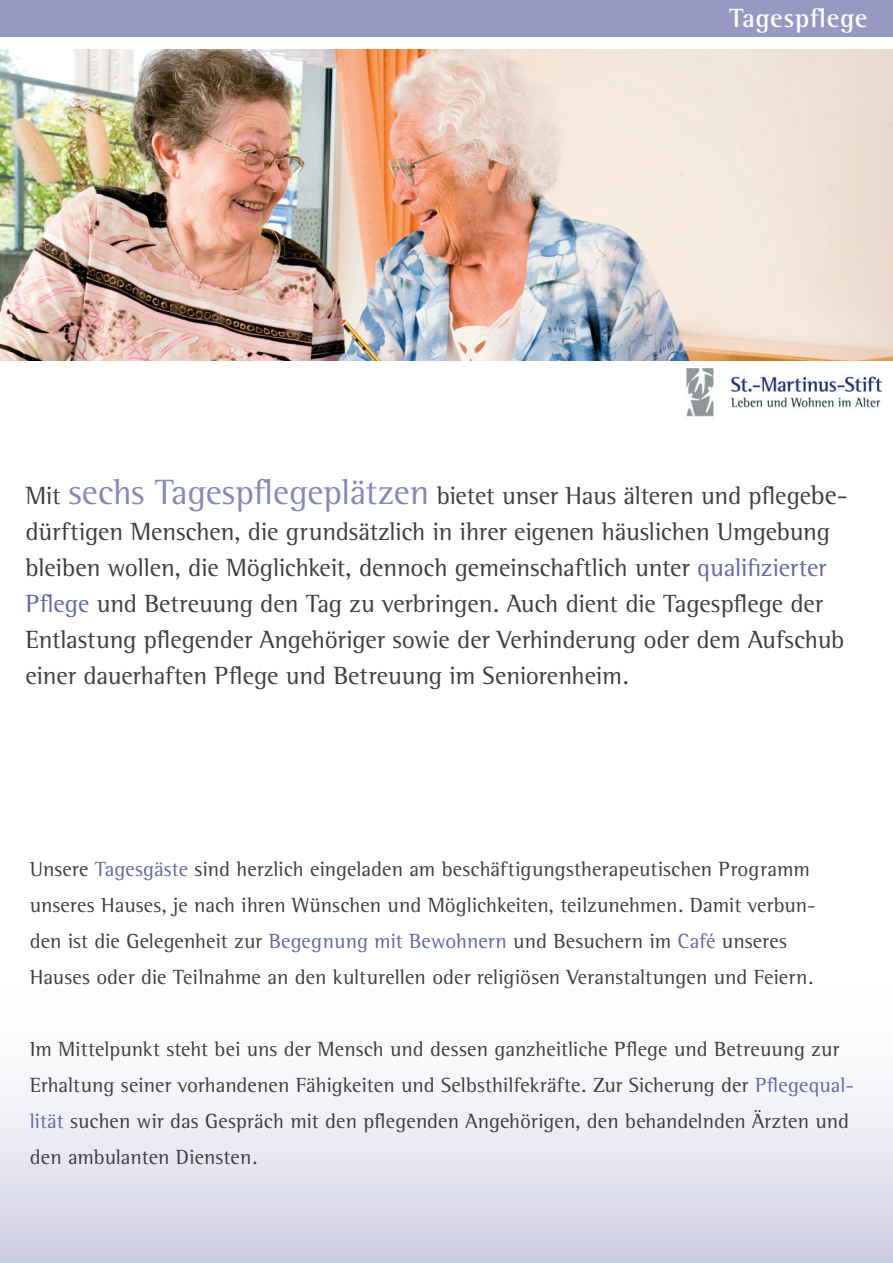
<style>
.page{position:relative;width:893px;height:1263px;background:#fff}
.page>*{position:absolute;margin:0;border:0;box-sizing:border-box;transform-origin:0 0}
.t1{font:700 27px "Rotis Semi Serif";letter-spacing:.015em;color:#fff}
.t2{font:25.5px/36px "Rotis Semi Serif";letter-spacing:-.005em;color:#3e3e3f}
.t3{font:21px/36px "Rotis Semi Serif";letter-spacing:.005em;color:#3e3e3f}
.s1{font-size:36px;color:#8688ba}
.s2{font-size:27px}
.s3{color:#6168a7}
</style>
<div class="page">
<div style="left:0;top:949px;width:893px;height:314px;background:linear-gradient(to bottom,#fff,#d3d3e7)"></div>
<img style="left:686px;top:369px;width:195px;height:48px">
<div style="left:0;top:0;width:893px;height:36px;background:#9797c4"></div>
<img style="left:0;top:49px;width:893px;height:311px">
<p class="t1" style="left:729px;top:2px;width:139px">Tagespflege</p>
<p class="t2" style="left:26px;top:477px;width:824px">Mit <span class="s1">sechs Tagespflegeplätzen</span> bietet unser Haus älteren und pflege<span class="s2">be&shy;</span>dürftigen Menschen, die grundsätzlich in ihrer eigenen häuslichen Umgebung bleiben wollen, die Möglichkeit, dennoch gemeinschaftlich unter <span class="s3">qualifizierter Pflege</span> und Betreuung den Tag zu verbringen. Auch dient die Tagespflege der Entlastung pflegender Angehöriger sowie der Verhinderung oder dem Aufschub einer dauerhaften Pflege und Betreuung im Seniorenheim.</p>
<p class="t3" style="left:30px;top:851px;width:788px">Unsere <span class="s3">Tagesgäste</span> sind herzlich eingeladen am beschäftigungstherapeutischen Programm unseres Hauses, je nach ihren Wünschen und Möglichkeiten, teilzunehmen. Damit verbun&shy;den ist die Gelegenheit zur <span class="s3">Begegnung mit Bewohnern</span> und Besuchern im <span class="s3">Café</span> unseres Hauses oder die Teilnahme an den kulturellen oder religiösen Veranstaltungen und Feiern.</p>
<p class="t3" style="left:30px;top:1031px;width:826px">Im Mittelpunkt steht bei uns der Mensch und dessen ganzheitliche Pflege und Betreuung zur Erhaltung seiner vorhandenen Fähigkeiten und Selbsthilfekräfte. Zur Sicherung der <span class="s3">Pflegequal&shy;lität</span> suchen wir das Gespräch mit den pflegenden Angehörigen, den behandelnden Ärzten und den ambulanten Diensten.</p>
</div>
